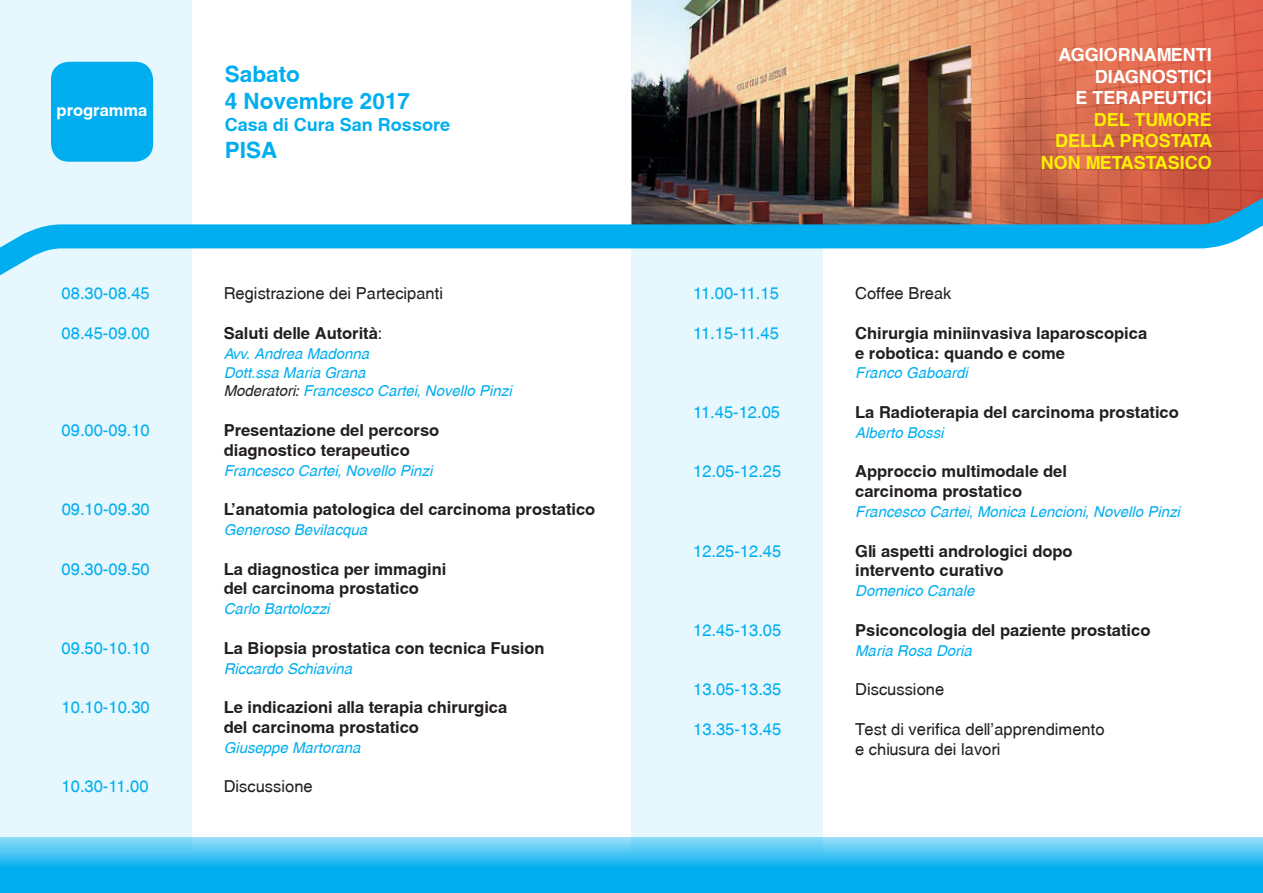
<style>
.page{position:relative;width:1263px;height:893px;background:#fff}
.page>*{position:absolute;margin:0;border:0;box-sizing:border-box;transform-origin:0 0}
.t1{font:700 22.5px/27px "Swansea";color:#00aeef}
.t2{font:700 18px/21.6px "Swansea";color:#fff;text-align:right}
.t3{font:700 18px/21.6px "Swansea";color:#fff101;text-align:right}
.t4{font:700 18px "Swansea";color:#00aeef}
.t5{font:700 16.5px/19.8px "Swansea";color:#231f20}
.t6{font:16.5px "Swansea";color:#00aeef}
.t7{font:16.5px/19.8px "Swansea";color:#231f20}
.t8{font:700 16.5px "Swansea";color:#fff}
.t9{font:italic 15px/19.8px "Swansea";color:#00aeef}
.s1{font-weight:400}
.s2{color:#231f20}
</style>
<div class="page">
<div style="left:0;top:0;width:191px;height:850px;background:#e6f7fd"></div>
<div style="left:631px;top:0;width:192px;height:854px;background:#e6f7fd"></div>
<svg style="left:0;top:838px;width:1263px;height:55px;background:#29baf1"></svg>
<img style="left:631px;top:0;width:632px;height:172px">
<div style="left:51px;top:62px;width:102px;height:100px;background:#00aeef;border-radius:18px"></div>
<svg style="left:0;top:172px;width:1263px;height:137px"></svg>
<p class="t8" style="left:57px;top:100px;width:92px">programma</p>
<h1 class="t1" style="left:225px;top:60px;width:187px">Sabato<br>4 Novembre 2017</h1>
<p class="t4" style="left:225px;top:113px;width:227px">Casa di Cura San Rossore</p>
<h1 class="t1" style="left:225px;top:136px;width:54px">PISA</h1>
<p class="t6" style="left:62px;top:283px;width:90px">08.30-08.45</p>
<p class="t7" style="left:224px;top:283px;width:221px">Registrazione dei Partecipanti</p>
<p class="t6" style="left:62px;top:323px;width:90px">08.45-09.00</p>
<p class="t5" style="left:224px;top:323px;width:160px">Saluti delle Autorità<span class="s1">:</span></p>
<p class="t9" style="left:224px;top:343px;width:147px">Avv. Andrea Madonna<br>Dott.ssa Maria Grana</p>
<p class="t9" style="left:224px;top:381px;width:289px"><span class="s2">Moderatori:</span> Francesco Cartei, Novello Pinzi</p>
<p class="t6" style="left:62px;top:420px;width:90px">09.00-09.10</p>
<p class="t5" style="left:224px;top:420px;width:217px">Presentazione del percorso diagnostico terapeutico</p>
<p class="t9" style="left:224px;top:460px;width:210px">Francesco Cartei, Novello Pinzi</p>
<p class="t6" style="left:62px;top:499px;width:90px">09.10-09.30</p>
<p class="t5" style="left:224px;top:499px;width:373px">L’anatomia patologica del carcinoma prostatico</p>
<p class="t9" style="left:224px;top:520px;width:145px">Generoso Bevilacqua</p>
<p class="t6" style="left:62px;top:559px;width:90px">09.30-09.50</p>
<p class="t5" style="left:224px;top:559px;width:224px">La diagnostica per immagini del carcinoma prostatico</p>
<p class="t9" style="left:224px;top:599px;width:107px">Carlo Bartolozzi</p>
<p class="t6" style="left:62px;top:638px;width:90px">09.50-10.10</p>
<p class="t5" style="left:224px;top:638px;width:322px">La Biopsia prostatica con tecnica Fusion</p>
<p class="t9" style="left:224px;top:658px;width:130px">Riccardo Schiavina</p>
<p class="t6" style="left:62px;top:697px;width:90px">10.10-10.30</p>
<p class="t5" style="left:224px;top:697px;width:285px">Le indicazioni alla terapia chirurgica del carcinoma prostatico</p>
<p class="t9" style="left:224px;top:737px;width:138px">Giuseppe Martorana</p>
<p class="t6" style="left:62px;top:777px;width:88px">10.30-11.00</p>
<p class="t7" style="left:224px;top:776px;width:91px">Discussione</p>
<p class="t2" style="left:1058px;top:44px;width:155px">AGGIORNAMENTI<br>DIAGNOSTICI<br>E TERAPEUTICI</p>
<p class="t3" style="left:1041px;top:108px;width:173px">DEL TUMORE<br>DELLA PROSTATA<br>NON METASTASICO</p>
<p class="t6" style="left:693px;top:283px;width:87px">11.00-11.15</p>
<p class="t7" style="left:855px;top:283px;width:98px">Coffee Break</p>
<p class="t6" style="left:693px;top:323px;width:87px">11.15-11.45</p>
<p class="t5" style="left:855px;top:323px;width:293px">Chirurgia miniinvasiva laparoscopica e robotica: quando e come</p>
<p class="t9" style="left:855px;top:363px;width:114px">Franco Gaboardi</p>
<p class="t6" style="left:693px;top:402px;width:88px">11.45-12.05</p>
<p class="t5" style="left:855px;top:402px;width:325px">La Radioterapia del carcinoma prostatico</p>
<p class="t9" style="left:855px;top:422px;width:90px">Alberto Bossi</p>
<p class="t6" style="left:693px;top:462px;width:90px">12.05-12.25</p>
<p class="t5" style="left:855px;top:461px;width:213px">Approccio multimodale del carcinoma prostatico</p>
<p class="t9" style="left:855px;top:502px;width:326px">Francesco Cartei, Monica Lencioni, Novello Pinzi</p>
<p class="t6" style="left:693px;top:541px;width:90px">12.25-12.45</p>
<p class="t5" style="left:855px;top:541px;width:219px">Gli aspetti andrologici dopo intervento curativo</p>
<p class="t9" style="left:855px;top:581px;width:121px">Domenico Canale</p>
<p class="t6" style="left:693px;top:620px;width:90px">12.45-13.05</p>
<p class="t5" style="left:855px;top:620px;width:297px">Psiconcologia del paziente prostatico</p>
<p class="t9" style="left:855px;top:640px;width:118px">Maria Rosa Doria</p>
<p class="t6" style="left:693px;top:679px;width:90px">13.05-13.35</p>
<p class="t7" style="left:855px;top:679px;width:91px">Discussione</p>
<p class="t6" style="left:693px;top:719px;width:90px">13.35-13.45</p>
<p class="t7" style="left:855px;top:719px;width:251px">Test di verifica dell’apprendimento e chiusura dei lavori</p>
</div>
